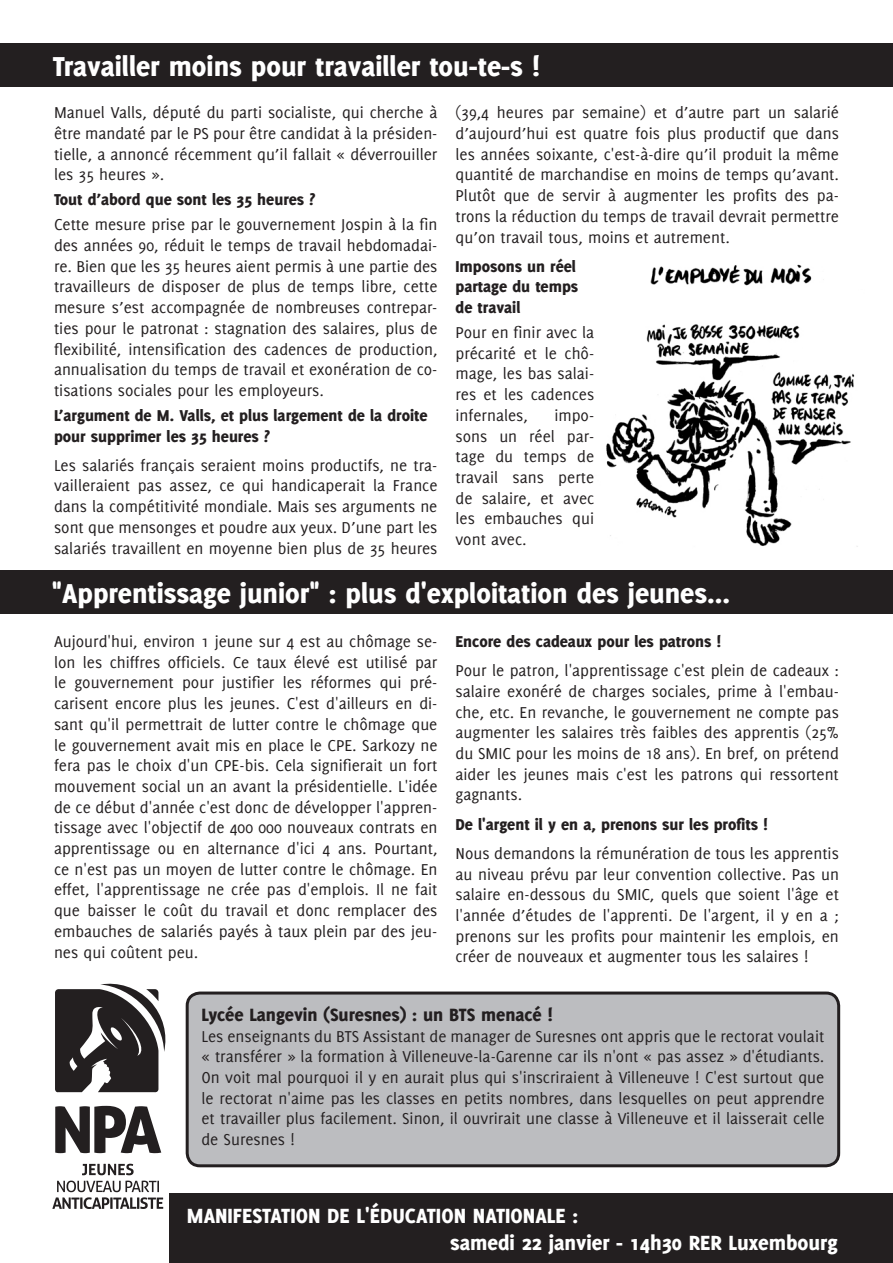
<style>
.page{position:relative;width:893px;height:1263px;background:#fff}
.page>*{position:absolute;margin:0;border:0;box-sizing:border-box;transform-origin:0 0}
.t1{font:800 30px "Delicious";color:#fff}
.t2{font:800 22.5px "Delicious";color:#fff}
.t3{font:800 19.5px "Delicious";color:#231f20}
.t4{font:17.25px/20.7px "Delicious";color:#231f20;text-align:justify}
.t5{font:800 17.25px/20.7px "Delicious";color:#231f20}
</style>
<div class="page">
<div style="left:91px;top:1193px;width:802px;height:70px;background:#231f20"></div>
<div style="left:49px;top:971px;width:120px;height:292px;background:#fff"></div>
<div style="left:0;top:43px;width:893px;height:44px;background:#231f20"></div>
<div style="left:0;top:570px;width:893px;height:44px;background:#231f20"></div>
<img style="left:606px;top:264px;width:252px;height:283px">
<svg style="left:55px;top:984px;width:110px;height:108px"></svg>
<svg style="left:55px;top:1106px;width:106px;height:47px"></svg>
<svg style="left:52px;top:1164px;width:111px;height:45px"></svg>
<div style="left:187px;top:993px;width:652px;height:173px;background:#bcbdc0;border-radius:13px"></div>
<div style="left:186px;top:991px;width:654px;height:176px;border:3px solid #231f20;border-radius:13px"></div>
<p class="t1" style="left:-1px;top:48px;width:542px">Travailler moins pour travailler tou-te-s !</p>
<p class="t4" style="left:54px;top:102px;width:385px">Manuel Valls, député du parti socialiste, qui cherche à être mandaté par le PS pour être candidat à la présiden&shy;tielle, a annoncé récemment qu’il fallait « déverrouiller les 35 heures ».</p>
<p class="t5" style="left:54px;top:189px;width:263px">Tout d’abord que sont les 35 heures ?</p>
<p class="t4" style="left:54px;top:214px;width:385px">Cette mesure prise par le gouvernement Jospin à la fin des années 90, réduit le temps de travail hebdomadai&shy;re. Bien que les 35 heures aient permis à une partie des travailleurs de disposer de plus de temps libre, cette mesure s’est accompagnée de nombreuses contrepar&shy;ties pour le patronat : stagnation des salaires, plus de flexibilité, intensification des cadences de production, annualisation du temps de travail et exonération de co&shy;tisations sociales pour les employeurs.</p>
<p class="t5" style="left:54px;top:405px;width:375px">L’argument de M. Valls, et plus largement de la droite pour supprimer les 35 heures ?</p>
<p class="t4" style="left:54px;top:455px;width:385px">Les salariés français seraient moins productifs, ne tra&shy;vailleraient pas assez, ce qui handicaperait la France dans la compétitivité mondiale. Mais ses arguments ne sont que mensonges et poudre aux yeux. D’une part les salariés travaillent en moyenne bien plus de 35 heures</p>
<p class="t4" style="left:455px;top:102px;width:385px">(39,4 heures par semaine) et d’autre part un salarié d’aujourd’hui est quatre fois plus productif que dans les années soixante, c'est-à-dire qu’il produit la même quantité de marchandise en moins de temps qu’avant.<br>Plutôt que de servir à augmenter les profits des pa&shy;trons la réduction du temps de travail devrait permettre qu’on travail tous, moins et autrement.</p>
<p class="t5" style="left:455px;top:255px;width:122px">Imposons un réel</p>
<p class="t5" style="left:455px;top:276px;width:124px">partage du temps de travail</p>
<p class="t4" style="left:455px;top:322px;width:140px">Pour en finir avec la précarité et le chô&shy;mage, les bas salai&shy;res et les cadences infernales,</p>
<p class="t4" style="left:455px;top:405px;width:140px;text-indent:99px">impo&shy;sons un réel par&shy;tage du temps de travail sans perte de salaire, et avec les embauches qui vont avec.</p>
<p class="t1" style="left:52px;top:576px;width:680px">"Apprentissage junior" : plus d'exploitation des jeunes...</p>
<p class="t4" style="left:54px;top:631px;width:385px">Aujourd'hui, environ 1 jeune sur 4 est au chômage se&shy;lon les chiffres officiels. Ce taux élevé est utilisé par le gouvernement pour justifier les réformes qui pré&shy;carisent encore plus les jeunes. C'est d'ailleurs en di&shy;sant qu'il permettrait de lutter contre le chômage que le gouvernement avait mis en place le CPE. Sarkozy ne fera pas le choix d'un CPE-bis. Cela signifierait un fort mouvement social un an avant la présidentielle. L'idée de ce début d'année c'est donc de développer l'appren&shy;tissage avec l'objectif de 400 000 nouveaux contrats en apprentissage ou en alternance d'ici 4 ans. Pourtant, ce n'est pas un moyen de lutter contre le chômage. En effet, l'apprentissage ne crée pas d'emplois. Il ne fait que baisser le coût du travail et donc remplacer des embauches de salariés payés à taux plein par des jeu&shy;nes qui coûtent peu.</p>
<p class="t5" style="left:455px;top:631px;width:267px">Encore des cadeaux pour les patrons !</p>
<p class="t4" style="left:455px;top:660px;width:385px">Pour le patron, l'apprentissage c'est plein de cadeaux : salaire exonéré de charges sociales, prime à l'embau&shy;che, etc. En revanche, le gouvernement ne compte pas augmenter les salaires très faibles des apprentis (25% du SMIC pour les moins de 18 ans). En bref, on prétend aider les jeunes mais c'est les patrons qui ressortent gagnants.</p>
<p class="t5" style="left:455px;top:813px;width:314px">De l'argent il y en a, prenons sur les profits !</p>
<p class="t4" style="left:455px;top:843px;width:385px">Nous demandons la rémunération de tous les apprentis au niveau prévu par leur convention collective. Pas un salaire en-dessous du SMIC, quels que soient l'âge et l'année d’études de l'apprenti. De l'argent, il y en a ; prenons sur les profits pour maintenir les emplois, en créer de nouveaux et augmenter tous les salaires !</p>
<p class="t3" style="left:201px;top:1003px;width:353px">Lycée Langevin (Suresnes) : un BTS menacé !</p>
<p class="t4" style="left:201px;top:1025px;width:625px">Les enseignants du BTS Assistant de manager de Suresnes ont appris que le rectorat voulait « transférer » la formation à Villeneuve-la-Garenne car ils n'ont « pas assez » d'étudiants.<br>On voit mal pourquoi il y en aurait plus qui s'inscriraient à Villeneuve ! C'est surtout que le rectorat n'aime pas les classes en petits nombres, dans lesquelles on peut apprendre et travailler plus facilement. Sinon, il ouvrirait une classe à Villeneuve et il laisserait celle de Suresnes !</p>
<p class="t2" style="left:187px;top:1202px;width:393px">Manifestation de l'éducation nationale :</p>
<p class="t2" style="left:450px;top:1229px;width:389px">samedi 22 janvier - 14h30 RER Luxembourg</p>
</div>
